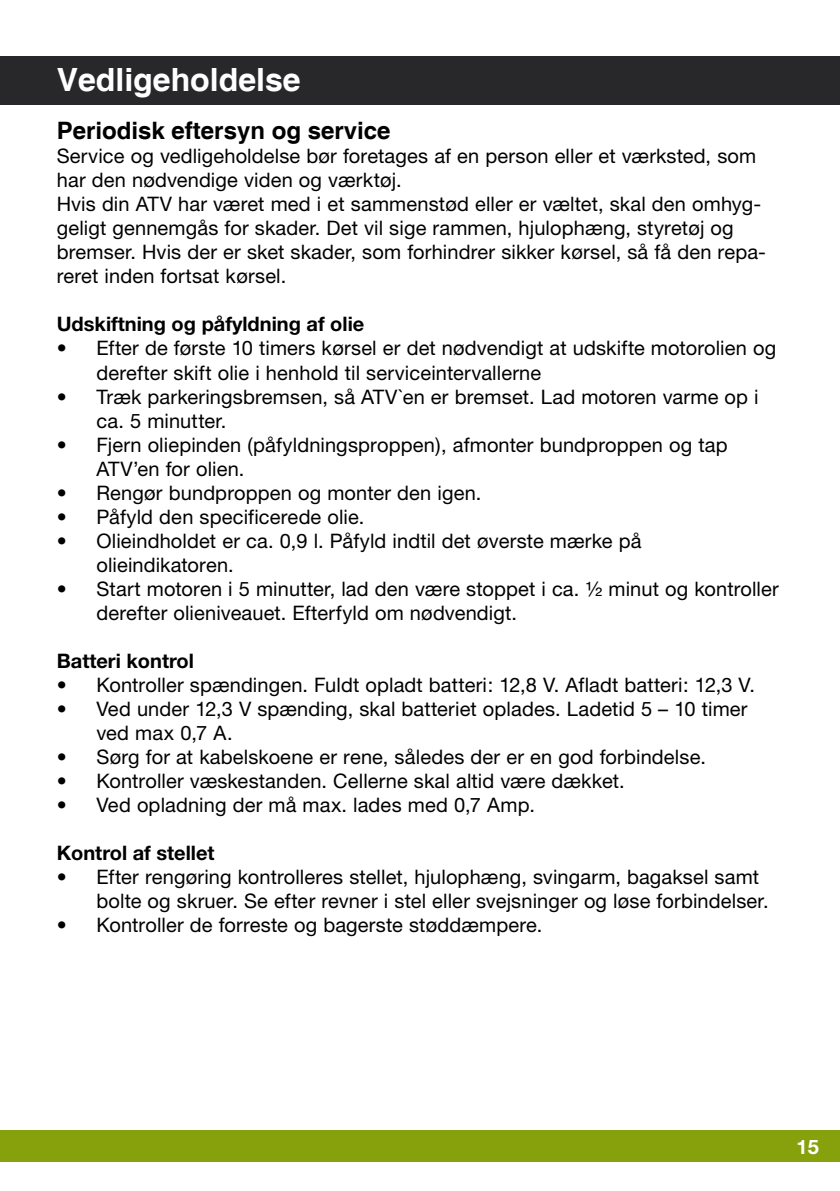
<style>
.page{position:relative;width:840px;height:1191px;background:#fff}
.page>*{position:absolute;margin:0;border:0;box-sizing:border-box;transform-origin:0 0}
.t1{font:700 32px "Helvetica";color:#fff}
.t2{font:700 24px "Helvetica";color:#000}
.t3{font:20px/24px "Helvetica Neue";letter-spacing:.005em;color:#000}
.t4{font:700 20px "Helvetica Neue";color:#000}
.t5{font:700 20px "Helvetica Neue";color:#fff}
</style>
<div class="page">
<div style="left:0;top:1130px;width:839px;height:32px;background:#86a10b"></div>
<div style="left:0;top:57px;width:839px;height:48px;background:#28282a"></div>
<h1 class="t1" style="left:57px;top:60px;width:245px">Vedligeholdelse</h1>
<p class="t2" style="left:57px;top:116px;width:335px">Periodisk eftersyn og service</p>
<p class="t3" style="left:57px;top:144px;width:710px">Service og vedligeholdelse bør foretages af en person eller et værksted, som har den nødvendige viden og værktøj.<br>Hvis din ATV har været med i et sammenstød eller er væltet, skal den omhyg&shy;geligt gennemgås for skader. Det vil sige rammen, hjulophæng, styretøj og bremser. Hvis der er sket skader, som forhindrer sikker kørsel, så få den repa&shy;reret inden fortsat kørsel.</p>
<p class="t4" style="left:57px;top:312px;width:309px">Udskiftning og påfyldning af olie</p>
<p class="t3" style="left:96px;top:336px;width:680px;text-indent:-40px">• Efter de første 10 timers kørsel er det nødvendigt at udskifte motorolien og derefter skift olie i henhold til serviceintervallerne</p>
<p class="t3" style="left:96px;top:384px;width:663px;text-indent:-40px">• Træk parkeringsbremsen, så ATV`en er bremset. Lad motoren varme op i ca. 5 minutter.</p>
<p class="t3" style="left:96px;top:432px;width:632px;text-indent:-40px">• Fjern oliepinden (påfyldningsproppen), afmonter bundproppen og tap<br>ATV’en for olien.</p>
<p class="t3" style="left:57px;top:480px;width:426px">• Rengør bundproppen og monter den igen.</p>
<p class="t3" style="left:57px;top:504px;width:309px">• Påfyld den specificerede olie.</p>
<p class="t3" style="left:96px;top:528px;width:546px;text-indent:-40px">• Olieindholdet er ca. 0,9 l. Påfyld indtil det øverste mærke på olieindikatoren.</p>
<p class="t3" style="left:96px;top:576px;width:683px;text-indent:-40px">• Start motoren i 5 minutter, lad den være stoppet i ca. ½ minut og kontroller derefter olieniveauet. Efterfyld om nødvendigt.</p>
<p class="t4" style="left:57px;top:648px;width:139px">Batteri kontrol</p>
<p class="t3" style="left:57px;top:672px;width:699px">• Kontroller spændingen. Fuldt opladt batteri: 12,8 V. Afladt batteri: 12,3 V.</p>
<p class="t3" style="left:96px;top:696px;width:652px;text-indent:-40px">• Ved under 12,3 V spænding, skal batteriet oplades. Ladetid 5 – 10 timer ved max 0,7 A.</p>
<p class="t3" style="left:57px;top:744px;width:650px">• Sørg for at kabelskoene er rene, således der er en god forbindelse.</p>
<p class="t3" style="left:57px;top:768px;width:569px">• Kontroller væskestanden. Cellerne skal altid være dækket.</p>
<p class="t3" style="left:57px;top:792px;width:479px">• Ved opladning der må max. lades med 0,7 Amp.</p>
<p class="t4" style="left:57px;top:840px;width:159px">Kontrol af stellet</p>
<p class="t3" style="left:96px;top:864px;width:673px;text-indent:-40px">• Efter rengøring kontrolleres stellet, hjulophæng, svingarm, bagaksel samt bolte og skruer. Se efter revner i stel eller svejsninger og løse forbindelser.</p>
<p class="t3" style="left:57px;top:912px;width:487px">• Kontroller de forreste og bagerste støddæmpere.</p>
<p class="t5" style="left:796px;top:1134px;width:23px">15</p>
</div>
